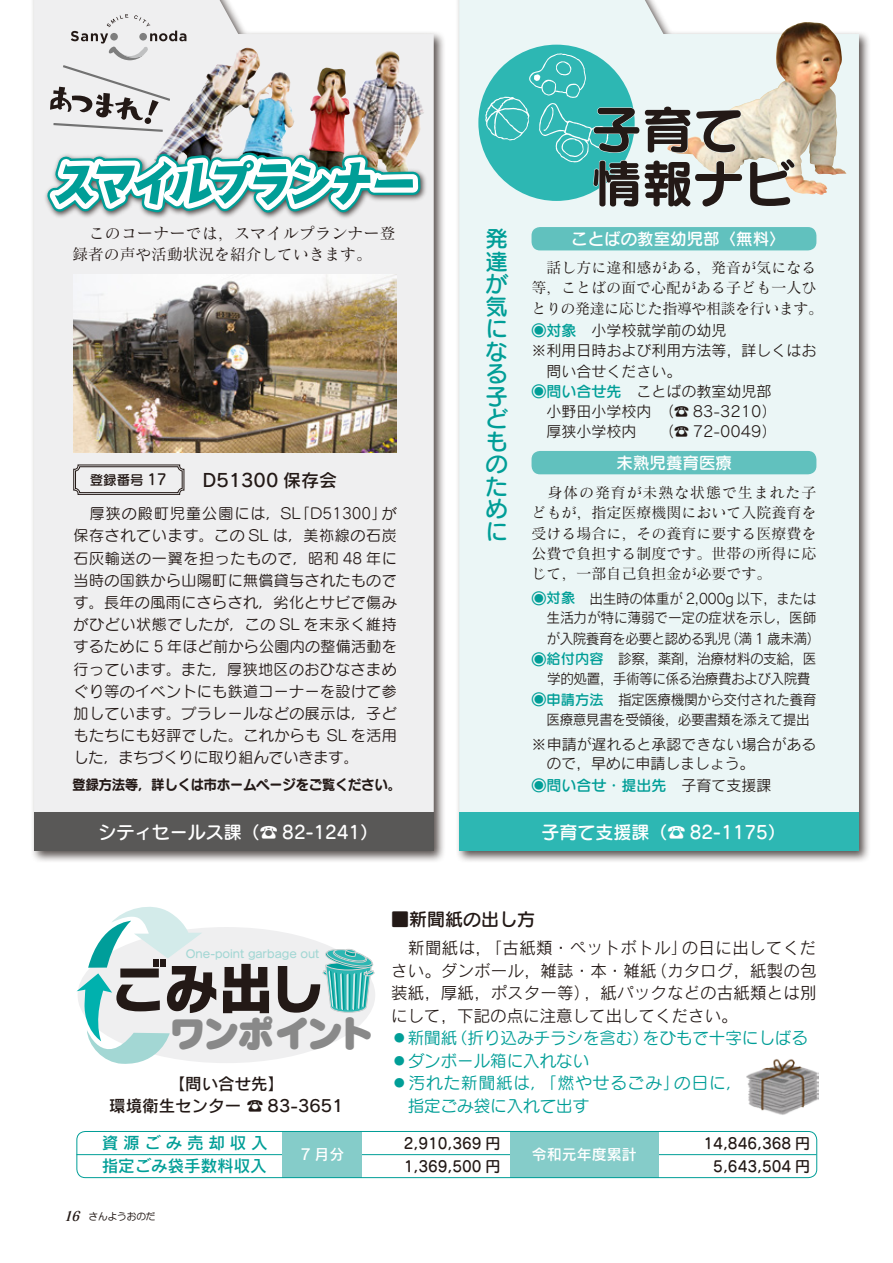
<style>
.page{position:relative;width:893px;height:1263px;background:#fff}
.page>*{position:absolute;margin:0;border:0;box-sizing:border-box;transform-origin:0 0}
.t1{font:51px/54px "Seurat Pro N B";color:#231916}
.t2{font:36px "Seurat Pro N UB";letter-spacing:-.06em;color:#898989}
.t3{font:22.5px/22.5px "Seurat Pro N DB";color:#009e97;text-align:justify}
.t4{font:18px "Seurat Pro N DB";color:#fff}
.t5{font:18px "Rodin Pro N DB";color:#231916}
.t6{font:18px "Seurat Pro DB";color:#231916}
.t7{font:16.5px/22.5px "Rodin Pro M";letter-spacing:.005em;color:#231916;text-align:justify}
.t8{font:16.5px "Seurat Pro N M";color:#009e97}
.t9{font:16.5px/22.5px "Seurat Pro N M";letter-spacing:.06em;color:#009e97}
.t10{font:16.5px/22.5px "Rodin Cattleya Pro DB";color:#231916;text-align:center}
.t11{font:16.5px "Seurat Pro N DB";color:#fff}
.いんふぉ本文{font:16.5px "Rodin Pro DB";color:#009e97}
.いんふぉ本文-2{font:16.5px "Rodin Pro DB";letter-spacing:.295em;color:#009e97}
.t12{font:15.75px/21px "Matisse Pro N M";color:#231916}
.t13{font:15px/22.2px "Seurat Pro N M";letter-spacing:.03em;color:#231916;text-align:justify}
.t14{font:15px/20.2px "Matisse Pro M";color:#231916}
.t15{font:15px/20.2px "Rodin Pro M";color:#231916}
.t16{font:15px "Seurat Pro DB";color:#231916}
.t17{font:15px "Seurat Pro DB";color:#009e97}
.t18{font:15px "Rodin Pro DB";color:#fff}
.t19{font:14.25px/20.1px "Rodin Pro M";letter-spacing:-.04em;color:#231916;scale:.96 1}
.t20{font:14.25px "Seurat Pro N B";letter-spacing:-.04em;color:#231916;scale:.96 1}
.t21{font:13.5px "Seurat Pro N DB";color:#231916}
.t22{font:11.1px "Seurat Pro DB";color:#a3d7d4}
.t23{font:9.75px "Anito Std M";letter-spacing:-.02em;color:#231916}
.s1{font-size:15px}
.s2{font-family:"Seurat Pro DB";color:#009e97}
.s3{font-family:"Seurat Pro DB";font-size:15px;color:#009e97}
.s4{font-family:"Rodin Pro M";color:#231916}
.s5{font-family:"Matisse Eleganto Pro B";font-style:italic;font-size:13.5px}
</style>
<div class="page">
<div style="left:78px;top:927px;width:297px;height:136px;background:#efeff0;border-radius:50%"></div>
<svg style="left:77px;top:907px;width:139px;height:157px"></svg>
<svg style="left:223px;top:964px;width:46px;height:49px"></svg>
<svg style="left:278px;top:949px;width:97px;height:65px"></svg>
<div style="left:154px;top:959px;width:5px;height:8px;background:#231916"></div>
<div style="left:160px;top:959px;width:6px;height:8px;background:#231916"></div>
<div style="left:30px;top:0;width:416px;height:863px;background:#231916;opacity:.75"></div>
<svg style="left:34px;top:0;width:400px;height:812px;fill:#efeff0"></svg>
<div style="left:455px;top:0;width:417px;height:863px;background:#231916;opacity:.75"></div>
<div style="left:459px;top:0;width:400px;height:812px;background:#ebf6f6"></div>
<img style="left:667px;top:22px;width:160px;height:173px">
<div style="left:478px;top:45px;width:157px;height:156px;background:#2db7b3;border-radius:50%"></div>
<svg style="left:485px;top:53px;width:258px;height:154px"></svg>
<svg style="left:749px;top:159px;width:46px;height:48px;background:#ecf2ee"></svg>
<div style="left:34px;top:812px;width:400px;height:38px;background:#595857"></div>
<div style="left:459px;top:812px;width:400px;height:38px;background:#2db7b3"></div>
<img style="left:153px;top:48px;width:101px;height:99px">
<svg style="left:41px;top:147px;width:387px;height:75px"></svg>
<img style="left:73px;top:274px;width:323px;height:179px">
<img style="left:747px;top:1059px;width:71px;height:56px">
<svg style="left:49px;top:14px;width:137px;height:119px"></svg>
<svg style="left:73px;top:465px;width:111px;height:30px"></svg>
<div style="left:75px;top:467px;width:107px;height:26px;border:1px solid #231916;border-radius:4px"></div>
<hr style="left:77px;top:1154px;width:739px;height:1px;background:#009e97">
<div style="left:510px;top:1131px;width:149px;height:47px;background:#85ccc9"></div>
<div style="left:283px;top:1132px;width:79px;height:45px;background:#85ccc9"></div>
<div style="left:77px;top:1131px;width:740px;height:47px;border:1px solid #009e97;border-radius:9px"></div>
<div style="left:531px;top:227px;width:285px;height:23px;background:#61c1be;border-radius:9px"></div>
<div style="left:531px;top:451px;width:285px;height:23px;background:#61c1be;border-radius:9px"></div>
<p class="t12" style="left:72px;top:222px;width:325px">　このコーナーでは，スマイルプランナー登録者の声や活動状況を紹介していきます。</p>
<p class="t21" style="left:90px;top:471px;width:78px">登録番号 <span class="s1">17</span></p>
<p class="t5" style="left:202px;top:468px;width:136px">D51300 保存会</p>
<p class="t13" style="left:74px;top:502px;width:325px">　厚狭の殿町児童公園には，SL「D51300」が保存されています。この SL は，美祢線の石炭石灰輸送の一翼を担ったもので，昭和 48 年に当時の国鉄から山陽町に無償貸与されたものです。長年の風雨にさらされ，劣化とサビで傷みがひどい状態でしたが，この SL を末永く維持するために 5 年ほど前から公園内の整備活動を行っています。また，厚狭地区のおひなさまめぐり等のイベントにも鉄道コーナーを設けて参加しています。プラレールなどの展示は，子どもたちにも好評でした。これからも SL を活用した，まちづくりに取り組んでいきます。</p>
<p class="t20" style="left:72px;top:775px;width:344px">登録方法等，詳しくは市ホームページをご覧ください。</p>
<p class="t3" style="left:486px;top:227px;width:24px">発達が気になる子どものために</p>
<h1 class="t1" style="left:591px;top:100px;width:205px">子育て情報ナビ</h1>
<p class="t11" style="left:571px;top:228px;width:216px">ことばの教室幼児部〈無料〉</p>
<p class="t14" style="left:531px;top:257px;width:293px">　話し方に違和感がある，発音が気になる等，ことばの面で心配がある子ども一人ひとりの発達に応じた指導や相談を行います。</p>
<p class="t15" style="left:531px;top:320px;width:196px"><span class="s2">◉対象</span> 小学校就学前の幼児</p>
<p class="t15" style="left:546px;top:340px;width:271px;text-indent:-15px">※利用日時および利用方法等，詳しくはお問い合せください。</p>
<p class="t15" style="left:531px;top:380px;width:242px"><span class="s2">◉問い合せ先</span> ことばの教室幼児部</p>
<p class="t15" style="left:546px;top:401px;width:232px">小野田小学校内　（☎ 83-3210）</p>
<p class="t15" style="left:546px;top:421px;width:232px">厚狭小学校内　　（☎ 72-0049）</p>
<p class="t11" style="left:617px;top:452px;width:117px">未熟児養育医療</p>
<p class="t14" style="left:531px;top:482px;width:286px;text-align:justify">　身体の発育が未熟な状態で生まれた子どもが，指定医療機関において入院養育を受ける場合に，その養育に要する医療費を公費で負担する制度です。世帯の所得に応じて，一部自己負担金が必要です。</p>
<p class="t19" style="left:546px;top:588px;width:287px;text-indent:-15px"><span class="s3">◉</span><span class="s2">対象　</span>出生時の体重が 2,000g 以下，または生活力が特に薄弱で一定の症状を示し，医師が入院養育を必要と認める乳児（満 1 歳未満）</p>
<p class="t19" style="left:547px;top:648px;width:282px;text-indent:-16px"><span class="s3">◉</span><span class="s2">給付内容　</span>診察，薬剤，治療材料の支給，医学的処置，手術等に係る治療費および入院費</p>
<p class="t19" style="left:531px;top:689px;width:298px;text-align:center"><span class="s3">◉</span><span class="s2">申請方法　</span>指定医療機関から交付された養育医療意見書を受領後，必要書類を添えて提出</p>
<p class="t15" style="left:546px;top:734px;width:271px;line-height:19.5px;text-indent:-15px">※申請が遅れると承認できない場合があるので，早めに申請しましょう。</p>
<p class="t17" style="left:531px;top:775px;width:242px">◉問い合せ・提出先 <span class="s4">子育て支援課</span></p>
<p class="t4" style="left:99px;top:820px;width:281px">シティセールス課（☎ 82-1241）</p>
<p class="t4" style="left:541px;top:820px;width:246px">子育て支援課（☎ 82-1175）</p>
<p class="t22" style="left:186px;top:947px;width:135px">One-point garbage out</p>
<h2 class="t2" style="left:169px;top:1007px;width:205px">ワンポイント</h2>
<p class="t10" style="left:109px;top:1072px;width:236px">【問い合せ先】<br>環境衛生センター ☎ 83-3651</p>
<p class="いんふぉ本文-2" style="left:102px;top:1132px;width:167px">資源ごみ売却収入</p>
<p class="いんふぉ本文" style="left:102px;top:1155px;width:167px">指定ごみ袋手数料収入</p>
<p class="t23" style="left:64px;top:1210px;width:93px"><span class="s5">16</span> さんようおのだ</p>
<p class="t18" style="left:300px;top:1144px;width:46px">7 月分</p>
<p class="t6" style="left:391px;top:907px;width:145px">■新聞紙の出し方</p>
<p class="t7" style="left:391px;top:936px;width:427px">　新聞紙は，「古紙類・ペットボトル」の日に出してください。ダンボール，雑誌・本・雑紙（カタログ，紙製の包装紙，厚紙，ポスター等），紙パックなどの古紙類とは別にして，下記の点に注意して出してください。</p>
<p class="t8" style="left:391px;top:1027px;width:418px">◦新聞紙（折り込みチラシを含む）をひもで十字にしばる</p>
<p class="t8" style="left:391px;top:1050px;width:199px">◦ダンボール箱に入れない</p>
<p class="t9" style="left:408px;top:1071px;width:336px;text-indent:-16px">◦汚れた新聞紙は，「燃やせるごみ」の日に，指定ごみ袋に入れて出す</p>
<p class="t16" style="left:404px;top:1133px;width:98px">2,910,369 円</p>
<p class="t16" style="left:404px;top:1157px;width:98px">1,369,500 円</p>
<p class="t18" style="left:532px;top:1145px;width:106px">令和元年度累計</p>
<p class="t16" style="left:704px;top:1133px;width:108px">14,846,368 円</p>
<p class="t16" style="left:713px;top:1157px;width:98px">5,643,504 円</p>
</div>
